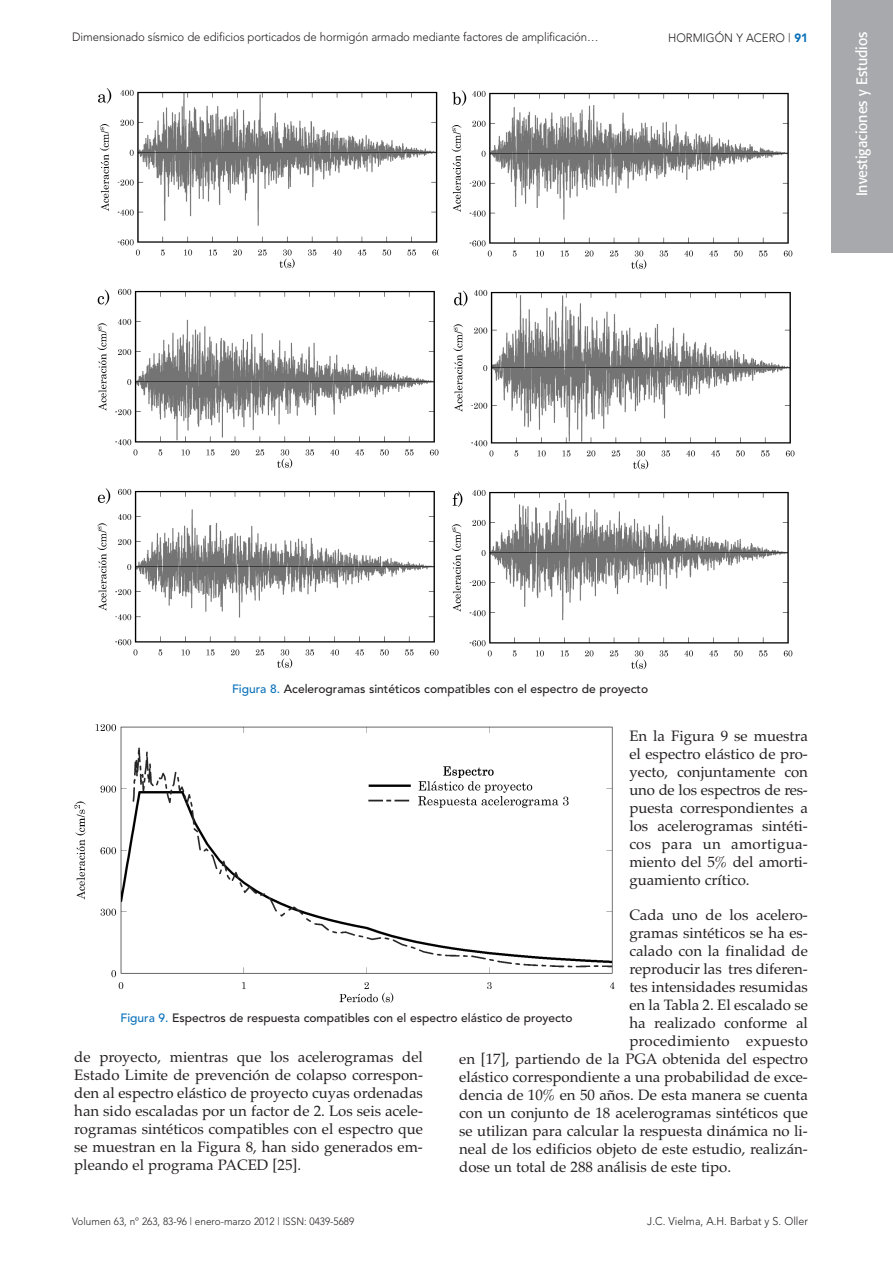
<style>
.page{position:relative;width:893px;height:1263px;background:#fff}
.page>*{position:absolute;margin:0;border:0;box-sizing:border-box;transform-origin:0 0}
.t1{font:15px/18px "Palatino";color:#231f20;text-align:justify}
.t2{font:15px "Formata";color:#fff;scale:.95 1}
.t3{font:15px "Palatino";letter-spacing:.02em;color:#231f20}
.t4{font:500 12px "Avenir";color:#231f20}
.t5{font:300 12px "Avenir";letter-spacing:-.01em;color:#231f20;scale:.95 1}
.t6{font:300 11.25px "Avenir";color:#231f20;scale:.95 1}
.t7{font:300 10.5px "Avenir";color:#231f20;scale:.95 1}
.s1{font-weight:900;color:#0970b9}
.s2{color:#0970b9}
</style>
<div class="page">
<div style="left:831px;top:0;width:62px;height:252px;background:#a8a9ad"></div>
<img style="left:98px;top:88px;width:341px;height:181px">
<img style="left:451px;top:90px;width:342px;height:180px">
<img style="left:97px;top:288px;width:342px;height:181px">
<img style="left:453px;top:289px;width:342px;height:181px">
<img style="left:97px;top:488px;width:342px;height:181px">
<img style="left:451px;top:489px;width:342px;height:181px">
<img style="left:74px;top:724px;width:541px;height:279px">
<p class="t5" style="left:72px;top:32px;width:555px">Dimensionado sísmico de edificios porticados de hormigón armado mediante factores de amplificación…</p>
<p class="t5" style="left:668px;top:33px;width:149px">HORMIGÓN Y ACERO | <span class="s1">91</span></p>
<p class="t2" style="left:855px;top:196px;width:175px;rotate:-90deg">Investigaciones y Estudios</p>
<p class="t4" style="left:232px;top:684px;width:418px"><span class="s2">Figura 8.</span> Acelerogramas sintéticos compatibles con el espectro de proyecto</p>
<p class="t1" style="left:629px;top:728px;width:180px">En la Figura 9 se muestra el espectro elástico de pro&shy;yecto, conjuntamente con uno de los espectros de res&shy;puesta correspondientes a los acelerogramas sintéti&shy;cos para un amortigua&shy;miento del 5% del amorti&shy;guamiento crítico.</p>
<p class="t1" style="left:629px;top:907px;width:180px">Cada uno de los acelero-</p>
<p class="t1" style="left:629px;top:925px;width:180px">gramas sintéticos se ha es-</p>
<p class="t1" style="left:629px;top:943px;width:180px">calado con la finalidad de</p>
<p class="t1" style="left:629px;top:961px;width:180px">reproducir las tres diferen-</p>
<p class="t1" style="left:629px;top:979px;width:180px">tes intensidades resumidas</p>
<p class="t1" style="left:629px;top:997px;width:180px">en la Tabla 2. El escalado se</p>
<p class="t1" style="left:629px;top:1015px;width:180px">ha realizado conforme al</p>
<p class="t3" style="left:629px;top:1035px;width:180px">procedimiento expuesto</p>
<p class="t1" style="left:459px;top:1051px;width:350px">en [17], partiendo de la PGA obtenida del espectro</p>
<p class="t1" style="left:459px;top:1069px;width:350px">elástico correspondiente a una probabilidad de exce-</p>
<p class="t1" style="left:459px;top:1087px;width:350px">dencia de 10% en 50 años. De esta manera se cuenta</p>
<p class="t1" style="left:459px;top:1105px;width:350px">con un conjunto de 18 acelerogramas sintéticos que</p>
<p class="t1" style="left:459px;top:1123px;width:350px">se utilizan para calcular la respuesta dinámica no li-</p>
<p class="t1" style="left:459px;top:1141px;width:350px">neal de los edificios objeto de este estudio, realizán-</p>
<p class="t1" style="left:459px;top:1159px;width:273px">dose un total de 288 análisis de este tipo.</p>
<p class="t4" style="left:120px;top:1013px;width:454px"><span class="s2">Figura 9.</span> Espectros de respuesta compatibles con el espectro elástico de proyecto</p>
<p class="t1" style="left:74px;top:1049px;width:350px">de proyecto, mientras que los acelerogramas del Estado Limite de prevención de colapso correspon&shy;den al espectro elástico de proyecto cuyas ordenadas han sido escaladas por un factor de 2. Los seis acele&shy;rogramas sintéticos compatibles con el espectro que se muestran en la Figura 8, han sido generados em&shy;pleando el programa PACED [25].</p>
<p class="t7" style="left:72px;top:1217px;width:298px">Volumen 63, nº 263, 83-96 | enero-marzo 2012 | ISSN: 0439-5689</p>
<p class="t6" style="left:647px;top:1216px;width:171px">J.C. Vielma, A.H. Barbat y S. Oller</p>
</div>
